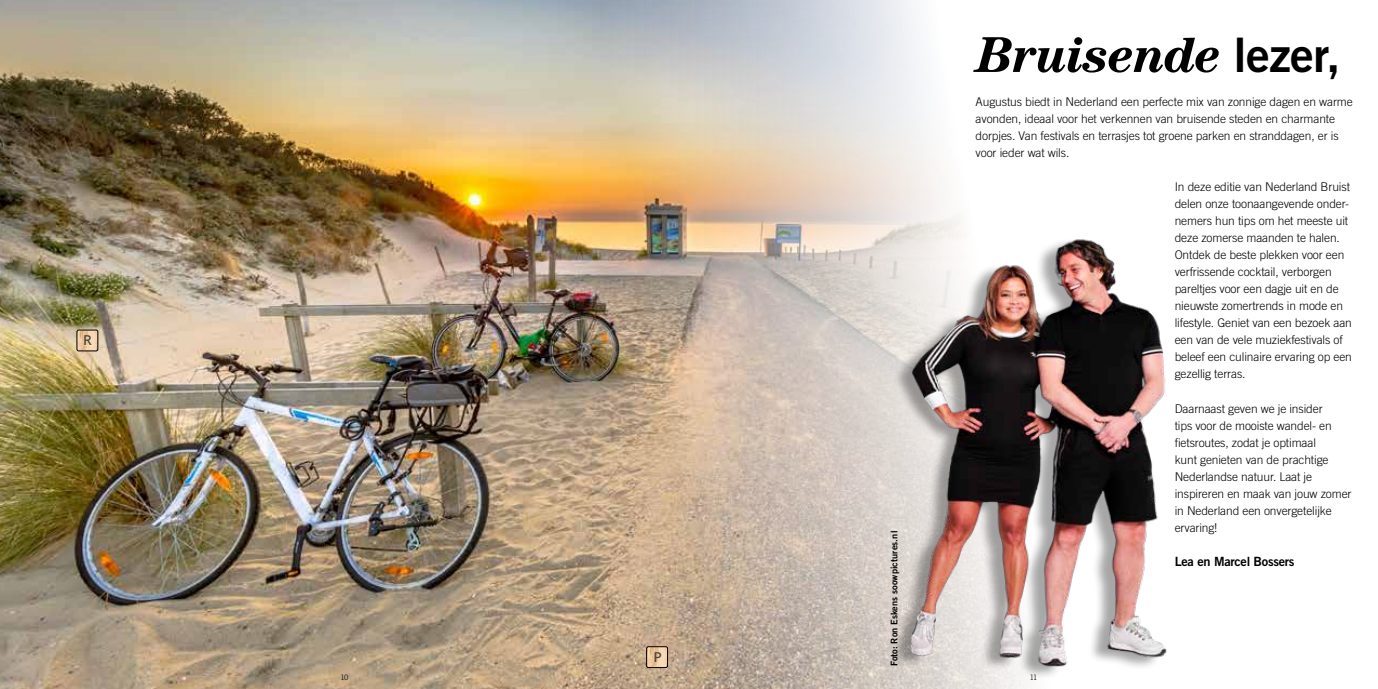
<style>
.page{position:relative;width:1378px;height:689px;background:#fff}
.page>*{position:absolute;margin:0;border:0;box-sizing:border-box;transform-origin:0 0}
.t1{font:italic 700 50.4px "Century Std";letter-spacing:-.02em;color:#000}
.t2{font:12.75px "Trade Gothic LT Std Bd 2";letter-spacing:-.02em;color:#000}
.t3{font:300 12px/17px "Trade Gothic LT Std";letter-spacing:-.01em;color:#000}
.t4{font:9.15px "Trade Gothic LT Std Bd 2";letter-spacing:.01em;color:#000}
.t5{font:300 7.5px "Trade Gothic LT Std";color:#000}
.s1{font-family:"Trade Gothic LT Std Bd 2";font-weight:400;font-style:normal;font-size:47.55px}
</style>
<div class="page">
<img style="left:0;top:0;width:566px;height:689px">
<img style="left:566px;top:0;width:123px;height:689px">
<svg style="left:77px;top:330px;width:22px;height:21px"></svg>
<div style="left:77px;top:330px;width:21px;height:21px;border:1px solid #000;border-radius:2px"></div>
<svg style="left:646px;top:648px;width:22px;height:20px"></svg>
<div style="left:646px;top:646px;width:22px;height:22px;border:1px solid #000;border-radius:2px"></div>
<svg style="left:689px;top:0;width:341px;height:689px"></svg>
<div style="left:891px;top:238px;width:270px;height:442px;background:#000;opacity:.35"></div>
<img style="left:901px;top:222px;width:266px;height:454px">
<h1 class="t1" style="left:976px;top:25px;width:366px">Bruisende <span class="s1">lezer,</span></h1>
<p class="t4" style="left:888px;top:666px;width:137px;rotate:-90deg">Foto: Ron Eskens soowpictures.nl</p>
<p class="t3" style="left:975px;top:93px;width:379px">Augustus biedt in Nederland een perfecte mix van zonnige dagen en warme avonden, ideaal voor het verkennen van bruisende steden en charmante dorpjes. Van festivals en terrasjes tot groene parken en stranddagen, er is voor ieder wat wils.</p>
<p class="t3" style="left:1174px;top:178px;width:179px">In deze editie van Nederland Bruist delen onze toonaangevende onder&shy;nemers hun tips om het meeste uit deze zomerse maanden te halen.<br>Ontdek de beste plekken voor een verfrissende cocktail, verborgen pareltjes voor een dagje uit en de nieuwste zomertrends in mode en lifestyle. Geniet van een bezoek aan een van de vele muziekfestivals of beleef een culinaire ervaring op een gezellig terras.</p>
<p class="t3" style="left:1174px;top:400px;width:178px">Daarnaast geven we je insider<br>tips voor de mooiste wandel- en fietsroutes, zodat je optimaal<br>kunt genieten van de prachtige<br>Nederlandse natuur. Laat je inspireren en maak van jouw zomer in Nederland een onvergetelijke ervaring!</p>
<p class="t2" style="left:1174px;top:553px;width:121px">Lea en Marcel Bossers</p>
<p class="t5" style="left:341px;top:672px;width:9px">10</p>
<p class="t5" style="left:1029px;top:672px;width:9px">11</p>
</div>
